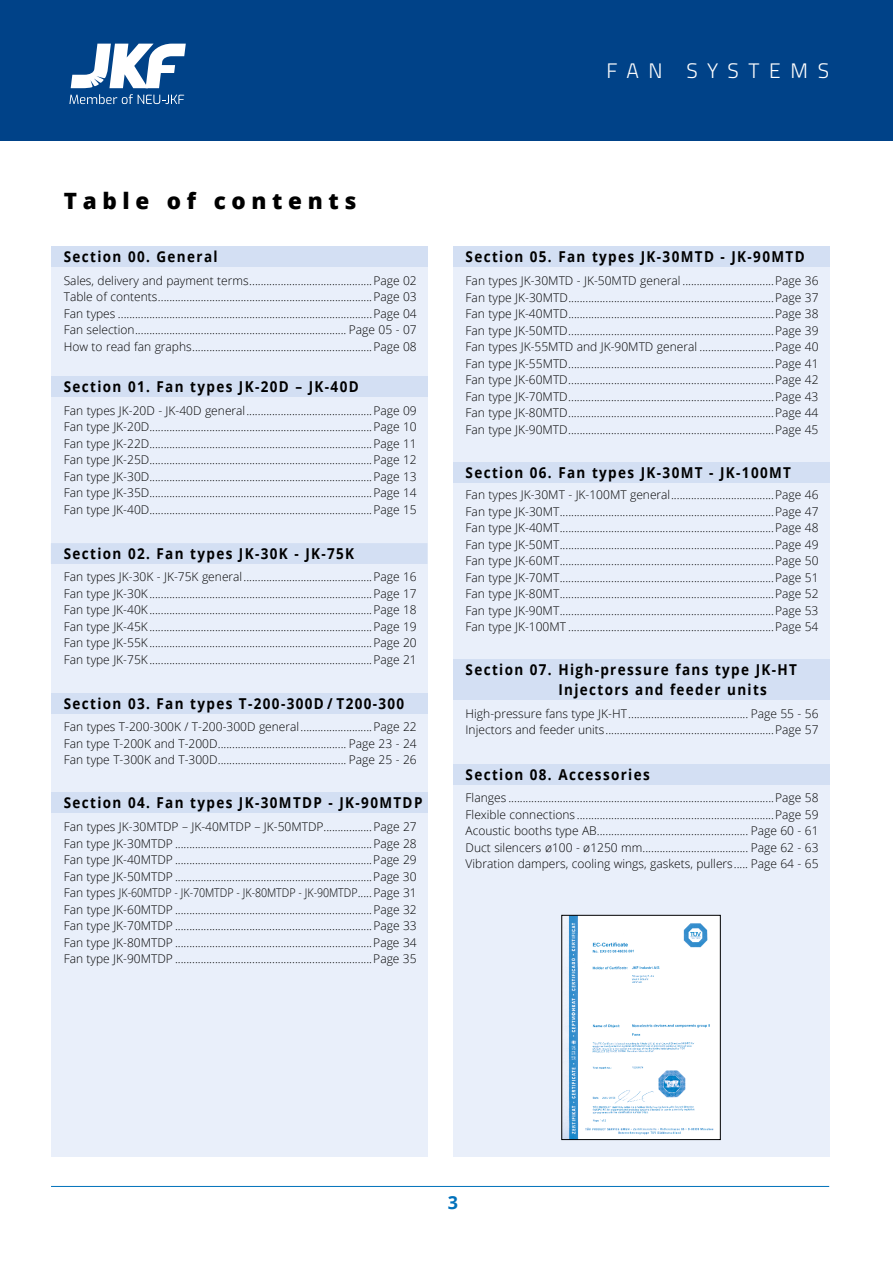
<style>
.page{position:relative;width:893px;height:1263px;background:#fff}
.page>*{position:absolute;margin:0;border:0;box-sizing:border-box;transform-origin:0 0}
.t1{font:800 22.5px "Open Sans";letter-spacing:.25em;color:#000}
.t2{font:300 21px "Titillium";letter-spacing:.46em;color:#fff}
.t3{font:700 18px "Open Sans";color:#0071bb}
.t4{font:700 15px/19.5px "Open Sans";letter-spacing:.1em;color:#000;scale:.9 1}
.t5{font:300 12px/16.5px "Open Sans";color:#000;text-align:justify}
</style>
<div class="page">
<div style="left:0;top:0;width:893px;height:140px;background:#004288"></div>
<hr style="left:51px;top:1186px;width:778px;height:1px;background:#0071bb">
<svg style="left:71px;top:44px;width:115px;height:44px"></svg>
<svg style="left:69px;top:94px;width:115px;height:10px"></svg>
<div style="left:51px;top:247px;width:376px;height:910px;background:#e9effa"></div>
<div style="left:453px;top:247px;width:376px;height:910px;background:#e9effa"></div>
<div style="left:51px;top:693px;width:376px;height:20px;background:#d3dff3"></div>
<div style="left:51px;top:792px;width:376px;height:21px;background:#d3dff3"></div>
<div style="left:453px;top:247px;width:376px;height:20px;background:#d3dff3"></div>
<div style="left:453px;top:659px;width:376px;height:41px;background:#d3dff3"></div>
<div style="left:51px;top:247px;width:376px;height:20px;background:#d3dff3"></div>
<div style="left:51px;top:377px;width:376px;height:20px;background:#d3dff3"></div>
<div style="left:51px;top:543px;width:376px;height:21px;background:#d3dff3"></div>
<div style="left:453px;top:764px;width:376px;height:20px;background:#d3dff3"></div>
<div style="left:453px;top:462px;width:376px;height:21px;background:#d3dff3"></div>
<img style="left:564px;top:917px;width:154px;height:221px">
<div style="left:562px;top:915px;width:158px;height:225px;border:1px solid #000"></div>
<h2 class="t2" style="left:606px;top:55px;width:224px">FAN SYSTEMS</h2>
<h1 class="t1" style="left:64px;top:183px;width:294px">Table of contents</h1>
<p class="t4" style="left:64px;top:247px;width:172px">Section 00. General</p>
<p class="t5" style="left:64px;top:272px;width:354px">Sales, delivery and payment terms...........................................Page 02<br>Table of contents...........................................................................Page 03<br>Fan types .........................................................................................Page 04<br>Fan selection.......................................................................... Page 05 - 07<br>How to read fan graphs...............................................................Page 08</p>
<p class="t4" style="left:64px;top:377px;width:329px">Section 01. Fan types JK-20D – JK-40D</p>
<p class="t5" style="left:64px;top:402px;width:354px">Fan types JK-20D - JK-40D general............................................Page 09<br>Fan type JK-20D..............................................................................Page 10<br>Fan type JK-22D..............................................................................Page 11<br>Fan type JK-25D..............................................................................Page 12<br>Fan type JK-30D..............................................................................Page 13<br>Fan type JK-35D..............................................................................Page 14<br>Fan type JK-40D..............................................................................Page 15</p>
<p class="t4" style="left:64px;top:543px;width:324px">Section 02. Fan types JK-30K - JK-75K</p>
<p class="t5" style="left:64px;top:568px;width:354px">Fan types JK-30K - JK-75K general.............................................Page 16<br>Fan type JK-30K..............................................................................Page 17<br>Fan type JK-40K..............................................................................Page 18<br>Fan type JK-45K..............................................................................Page 19<br>Fan type JK-55K..............................................................................Page 20<br>Fan type JK-75K..............................................................................Page 21</p>
<p class="t4" style="left:64px;top:693px;width:380px">Section 03. Fan types T-200-300D / T200-300</p>
<p class="t5" style="left:64px;top:718px;width:354px">Fan types T-200-300K / T-200-300D general.........................Page 22<br>Fan type T-200K and T-200D............................................. Page 23 - 24<br>Fan type T-300K and T-300D............................................. Page 25 - 26</p>
<p class="t4" style="left:64px;top:792px;width:400px">Section 04. Fan types JK-30MTDP - JK-90MTDP</p>
<p class="t5" style="left:64px;top:818px;width:354px">Fan types JK-30MTDP – JK-40MTDP – JK-50MTDP.................Page 27<br>Fan type JK-30MTDP .....................................................................Page 28<br>Fan type JK-40MTDP .....................................................................Page 29<br>Fan type JK-50MTDP .....................................................................Page 30<br>Fan types JK-60MTDP - JK-70MTDP - JK-80MTDP - JK-90MTDP.....Page 31<br>Fan type JK-60MTDP .....................................................................Page 32<br>Fan type JK-70MTDP .....................................................................Page 33<br>Fan type JK-80MTDP .....................................................................Page 34<br>Fan type JK-90MTDP .....................................................................Page 35</p>
<p class="t4" style="left:466px;top:246px;width:378px">Section 05. Fan types JK-30MTD - JK-90MTD</p>
<p class="t5" style="left:465px;top:272px;width:355px">Fan types JK-30MTD - JK-50MTD general ................................Page 36<br>Fan type JK-30MTD........................................................................Page 37<br>Fan type JK-40MTD........................................................................Page 38<br>Fan type JK-50MTD........................................................................Page 39<br>Fan types JK-55MTD and JK-90MTD general ..........................Page 40<br>Fan type JK-55MTD........................................................................Page 41<br>Fan type JK-60MTD........................................................................Page 42<br>Fan type JK-70MTD........................................................................Page 43<br>Fan type JK-80MTD........................................................................Page 44<br>Fan type JK-90MTD........................................................................Page 45</p>
<p class="t4" style="left:466px;top:462px;width:363px">Section 06. Fan types JK-30MT - JK-100MT</p>
<p class="t5" style="left:466px;top:486px;width:355px">Fan types JK-30MT - JK-100MT general....................................Page 46<br>Fan type JK-30MT...........................................................................Page 47<br>Fan type JK-40MT...........................................................................Page 48<br>Fan type JK-50MT...........................................................................Page 49<br>Fan type JK-60MT...........................................................................Page 50<br>Fan type JK-70MT...........................................................................Page 51<br>Fan type JK-80MT...........................................................................Page 52<br>Fan type JK-90MT...........................................................................Page 53<br>Fan type JK-100MT ........................................................................Page 54</p>
<p class="t4" style="left:558px;top:659px;width:267px;text-indent:-93px">Section 07. High-pressure fans type JK-HT<br>Injectors and feeder units</p>
<p class="t5" style="left:466px;top:705px;width:354px">High-pressure fans type JK-HT.......................................... Page 55 - 56<br>Injectors and feeder units...........................................................Page 57</p>
<p class="t4" style="left:466px;top:764px;width:206px">Section 08. Accessories</p>
<p class="t5" style="left:466px;top:789px;width:354px">Flanges .............................................................................................Page 58<br>Flexible connections .....................................................................Page 59<br>Acoustic booths type AB..................................................... Page 60 - 61<br>Duct silencers ø100 - ø1250 mm..................................... Page 62 - 63<br>Vibration dampers, cooling wings, gaskets, pullers..... Page 64 - 65</p>
<h3 class="t3" style="left:448px;top:1189px;width:12px">3</h3>
</div>
